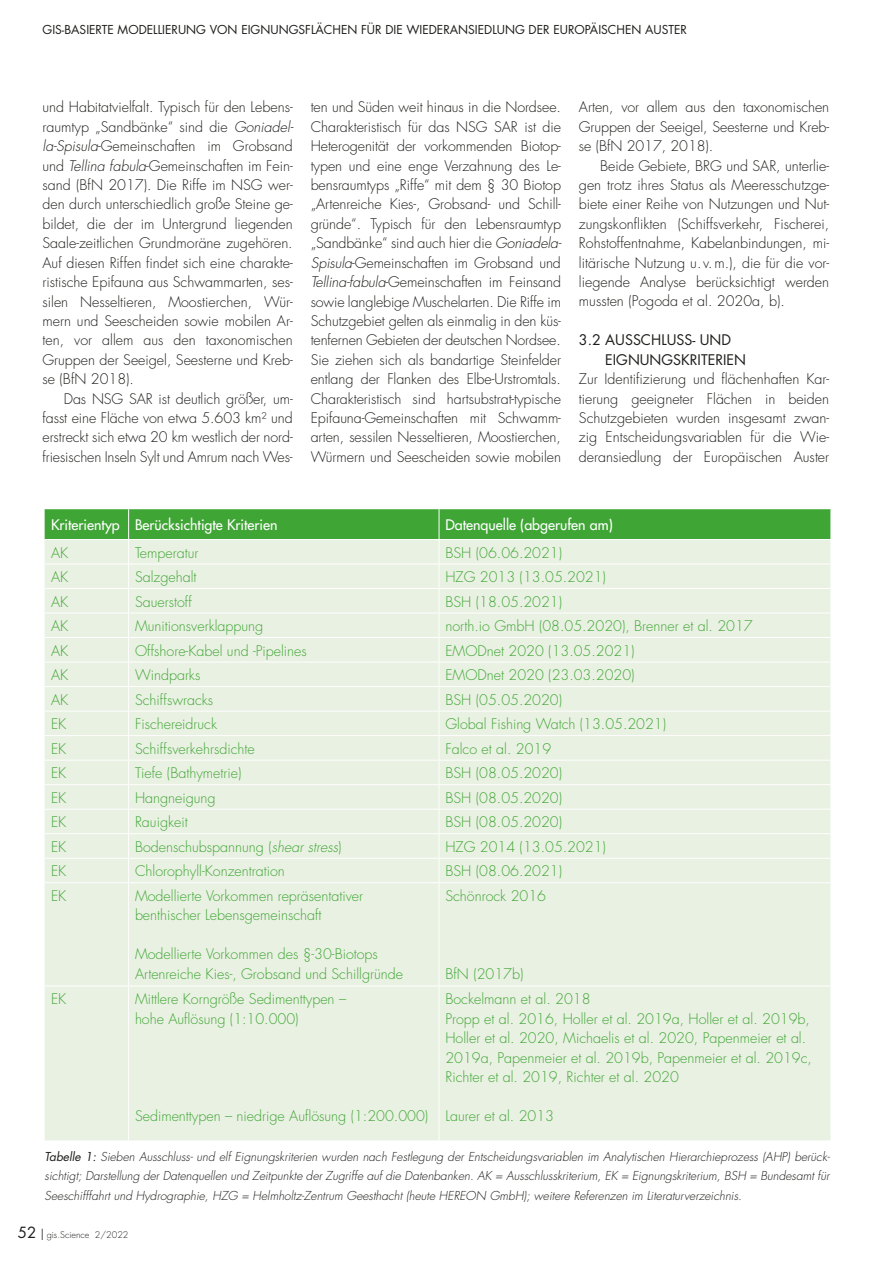
<style>
.page{position:relative;width:893px;height:1263px;background:#fff}
.page>*{position:absolute;margin:0;border:0;box-sizing:border-box;transform-origin:0 0}
.t1{font:300 14.25px/19.4px "Futura Std";color:#1d1d1b;text-align:justify}
.t2{font:300 14.25px/19.5px "Futura Std";color:#3fa535}
.t3{font:500 14.25px "Futura Std";color:#fff}
.t4{font:14.25px/19.4px "Futura Std";color:#1d1d1b}
.t5{font:italic 300 12px/19.4px "Futura Std";color:#1d1d1b;text-align:justify}
.t6{font:12px "Futura Std";color:#1d1d1b}
.t7{font:300 9px "Futura Std";color:#1d1d1b}
.s1{font-style:italic}
.s2{font-weight:400}
.s3{font-weight:400;font-size:15px}
.s4{font-size:15px}
</style>
<div class="page">
<div style="left:45px;top:883px;width:786px;height:257px;background:#e9f1e2"></div>
<hr style="left:128px;top:883px;width:1px;height:102px;background:#fff">
<hr style="left:439px;top:883px;width:1px;height:102px;background:#fff">
<hr style="left:45px;top:985px;width:84px;height:1px;background:#fff">
<hr style="left:129px;top:985px;width:310px;height:1px;background:#fff">
<hr style="left:128px;top:986px;width:1px;height:154px;background:#fff">
<hr style="left:439px;top:985px;width:392px;height:1px;background:#fff">
<hr style="left:439px;top:986px;width:1px;height:154px;background:#fff">
<svg style="left:45px;top:509px;width:786px;height:373px;background:#dcebd5"></svg>
<hr style="left:45px;top:539px;width:84px;height:1px;background:#fff">
<hr style="left:129px;top:539px;width:310px;height:1px;background:#fff">
<hr style="left:439px;top:539px;width:392px;height:1px;background:#fff">
<p class="t6" style="left:43px;top:22px;width:646px">GIS-BASIERTE MODELLIERUNG VON EIGNUNGSFLÄCHEN FÜR DIE WIEDERANSIEDLUNG DER EUROPÄISCHEN AUSTER</p>
<p class="t1" style="left:43px;top:98px;width:252px">und Habitatvielfalt. Typisch für den Lebens&shy;raumtyp „Sandbänke“ sind die <span class="s1">Goniadel&shy;la-Spisula</span>-Gemeinschaften im Grobsand und <span class="s1">Tellina fabula</span>-Gemeinschaften im Fein&shy;sand (BfN 2017). Die Riffe im NSG wer&shy;den durch unterschiedlich große Steine ge&shy;bildet, die der im Untergrund liegenden Saale-zeitlichen Grundmoräne zugehören.<br>Auf diesen Riffen findet sich eine charakte&shy;ristische Epifauna aus Schwammarten, ses&shy;silen Nesseltieren, Moostierchen, Wür&shy;mern und Seescheiden sowie mobilen Ar&shy;ten, vor allem aus den taxonomischen Gruppen der Seeigel, Seesterne und Kreb&shy;se (BfN 2018).</p>
<p class="t1" style="left:43px;top:389px;width:252px;text-indent:21px">Das NSG SAR ist deutlich größer, um&shy;fasst eine Fläche von etwa 5.603 km² und erstreckt sich etwa 20 km westlich der nord&shy;friesischen Inseln Sylt und Amrum nach Wes-</p>
<p class="t1" style="left:311px;top:98px;width:252px">ten und Süden weit hinaus in die Nordsee.<br>Charakteristisch für das NSG SAR ist die Heterogenität der vorkommenden Biotop&shy;typen und eine enge Verzahnung des Le&shy;bensraumtyps „Riffe“ mit dem § 30 Biotop „Artenreiche Kies-, Grobsand- und Schill&shy;gründe“. Typisch für den Lebensraumtyp „Sandbänke“ sind auch hier die <span class="s1">Goniadela-Spisula</span>-Gemeinschaften im Grobsand und <span class="s1">Tellina-fabula</span>-Gemeinschaften im Feinsand sowie langlebige Muschelarten. Die Riffe im Schutzgebiet gelten als einmalig in den küs&shy;tenfernen Gebieten der deutschen Nordsee.<br>Sie ziehen sich als bandartige Steinfelder entlang der Flanken des Elbe-Urstromtals.<br>Charakteristisch sind hartsubstrat-typische Epifauna-Gemeinschaften mit Schwamm&shy;arten, sessilen Nesseltieren, Moostierchen, Würmern und Seescheiden sowie mobilen</p>
<p class="t1" style="left:579px;top:98px;width:252px">Arten, vor allem aus den taxonomischen Gruppen der Seeigel, Seesterne und Kreb&shy;se (BfN 2017, 2018).</p>
<p class="t1" style="left:579px;top:156px;width:252px;text-indent:21px">Beide Gebiete, BRG und SAR, unterlie&shy;gen trotz ihres Status als Meeresschutzge&shy;biete einer Reihe von Nutzungen und Nut&shy;zungskonflikten (Schiffsverkehr, Fischerei, Rohstoffentnahme, Kabelanbindungen, mi&shy;litärische Nutzung u. v.m.), die für die vor&shy;liegende Analyse berücksichtigt werden mussten (Pogoda et al. 2020a, b).</p>
<p class="t4" style="left:605px;top:331px;width:142px;text-indent:-26px">3.2 AUSSCHLUSS- UND<br>EIGNUNGSKRITERIEN</p>
<p class="t1" style="left:579px;top:370px;width:252px">Zur Identifizierung und flächenhaften Kar&shy;tierung geeigneter Flächen in beiden Schutzgebieten wurden insgesamt zwan&shy;zig Entscheidungsvariablen für die Wie&shy;deransiedlung der Europäischen Auster</p>
<p class="t3" style="left:51px;top:516px;width:228px">Kriterientyp Berücksichtigte Kriterien</p>
<p class="t3" style="left:445px;top:516px;width:169px">Datenquelle (abgerufen am)</p>
<p class="t2" style="left:51px;top:543px;width:19px">AK</p>
<p class="t2" style="left:135px;top:543px;width:65px">Temperatur</p>
<p class="t2" style="left:445px;top:543px;width:118px">BSH (06.06.2021)</p>
<p class="t2" style="left:51px;top:568px;width:19px">AK</p>
<p class="t2" style="left:135px;top:568px;width:63px">Salzgehalt</p>
<p class="t2" style="left:445px;top:568px;width:162px">HZG 2013 (13.05.2021)</p>
<p class="t2" style="left:51px;top:592px;width:19px">AK</p>
<p class="t2" style="left:135px;top:592px;width:58px">Sauerstoff</p>
<p class="t2" style="left:445px;top:592px;width:118px">BSH (18.05.2021)</p>
<p class="t2" style="left:51px;top:617px;width:19px">AK</p>
<p class="t2" style="left:135px;top:617px;width:130px">Munitionsverklappung</p>
<p class="t2" style="left:445px;top:617px;width:309px">north.io GmbH (08.05.2020), Brenner et al. 2017</p>
<p class="t2" style="left:51px;top:641px;width:19px">AK</p>
<p class="t2" style="left:135px;top:641px;width:173px">Offshore-Kabel und -Pipelines</p>
<p class="t2" style="left:445px;top:641px;width:191px">EMODnet 2020 (13.05.2021)</p>
<p class="t2" style="left:51px;top:666px;width:19px">AK</p>
<p class="t2" style="left:135px;top:666px;width:67px">Windparks</p>
<p class="t2" style="left:445px;top:666px;width:191px">EMODnet 2020 (23.03.2020)</p>
<p class="t2" style="left:51px;top:690px;width:19px">AK</p>
<p class="t2" style="left:135px;top:690px;width:80px">Schiffswracks</p>
<p class="t2" style="left:445px;top:690px;width:118px">BSH (05.05.2020)</p>
<p class="t2" style="left:51px;top:715px;width:17px">EK</p>
<p class="t2" style="left:135px;top:715px;width:84px">Fischereidruck</p>
<p class="t2" style="left:445px;top:715px;width:222px">Global Fishing Watch (13.05.2021)</p>
<p class="t2" style="left:51px;top:739px;width:17px">EK</p>
<p class="t2" style="left:135px;top:739px;width:121px">Schiffsverkehrsdichte</p>
<p class="t2" style="left:445px;top:739px;width:107px">Falco et al. 2019</p>
<p class="t2" style="left:51px;top:764px;width:17px">EK</p>
<p class="t2" style="left:135px;top:764px;width:108px">Tiefe (Bathymetrie)</p>
<p class="t2" style="left:445px;top:764px;width:118px">BSH (08.05.2020)</p>
<p class="t2" style="left:51px;top:788px;width:17px">EK</p>
<p class="t2" style="left:135px;top:788px;width:82px">Hangneigung</p>
<p class="t2" style="left:445px;top:788px;width:118px">BSH (08.05.2020)</p>
<p class="t2" style="left:51px;top:813px;width:17px">EK</p>
<p class="t2" style="left:135px;top:813px;width:54px">Rauigkeit</p>
<p class="t2" style="left:445px;top:813px;width:118px">BSH (08.05.2020)</p>
<p class="t2" style="left:51px;top:837px;width:17px">EK</p>
<p class="t2" style="left:135px;top:837px;width:208px">Bodenschubspannung (<span class="s1">shear stress</span>)</p>
<p class="t2" style="left:445px;top:837px;width:162px">HZG 2014 (13.05.2021)</p>
<p class="t2" style="left:51px;top:862px;width:17px">EK</p>
<p class="t2" style="left:135px;top:862px;width:151px">Chlorophyll-Konzentration</p>
<p class="t2" style="left:445px;top:862px;width:118px">BSH (08.06.2021)</p>
<p class="t2" style="left:51px;top:886px;width:17px">EK</p>
<p class="t2" style="left:135px;top:886px;width:230px">Modellierte Vorkommen repräsentativer benthischer Lebensgemeinschaft</p>
<p class="t2" style="left:135px;top:945px;width:270px">Modellierte Vorkommen des §-30-Biotops<br>Artenreiche Kies-, Grobsand und Schillgründe</p>
<p class="t2" style="left:445px;top:886px;width:102px">Schönrock 2016</p>
<p class="t2" style="left:445px;top:964px;width:80px">BfN (2017b)</p>
<p class="t2" style="left:51px;top:989px;width:17px">EK</p>
<p class="t2" style="left:135px;top:989px;width:213px">Mittlere Korngröße Sedimenttypen – hohe Auflösung (1:10.000)</p>
<p class="t2" style="left:445px;top:989px;width:368px">Bockelmann et al. 2018<br>Propp et al. 2016, Holler et al. 2019a, Holler et al. 2019b, Holler et al. 2020, Michaelis et al. 2020, Papenmeier et al.<br>2019a, Papenmeier et al. 2019b, Papenmeier et al. 2019c, Richter et al. 2019, Richter et al. 2020</p>
<p class="t2" style="left:445px;top:1106px;width:110px">Laurer et al. 2013</p>
<p class="t5" style="left:45px;top:1147px;width:787px"><span class="s2">Tabelle 1:</span> Sieben Ausschluss- und elf Eignungskriterien wurden nach Festlegung der Entscheidungsvariablen im Analytischen Hierarchieprozess (AHP) berück&shy;sichtigt; Darstellung der Datenquellen und Zeitpunkte der Zugriffe auf die Datenbanken. AK = Ausschlusskriterium, EK = Eignungskriterium, BSH = Bundesamt für Seeschifffahrt und Hydrographie, HZG = Helmholtz-Zentrum Geesthacht (heute HEREON GmbH); weitere Referenzen im Literaturverzeichnis.</p>
<p class="t2" style="left:135px;top:1106px;width:295px">Sedimenttypen – niedrige Auflösung (1:200.000)</p>
<p class="t7" style="left:18px;top:1229px;width:112px"><span class="s3">52</span> <span class="s4">I</span> gis.Science 2/2022</p>
</div>
